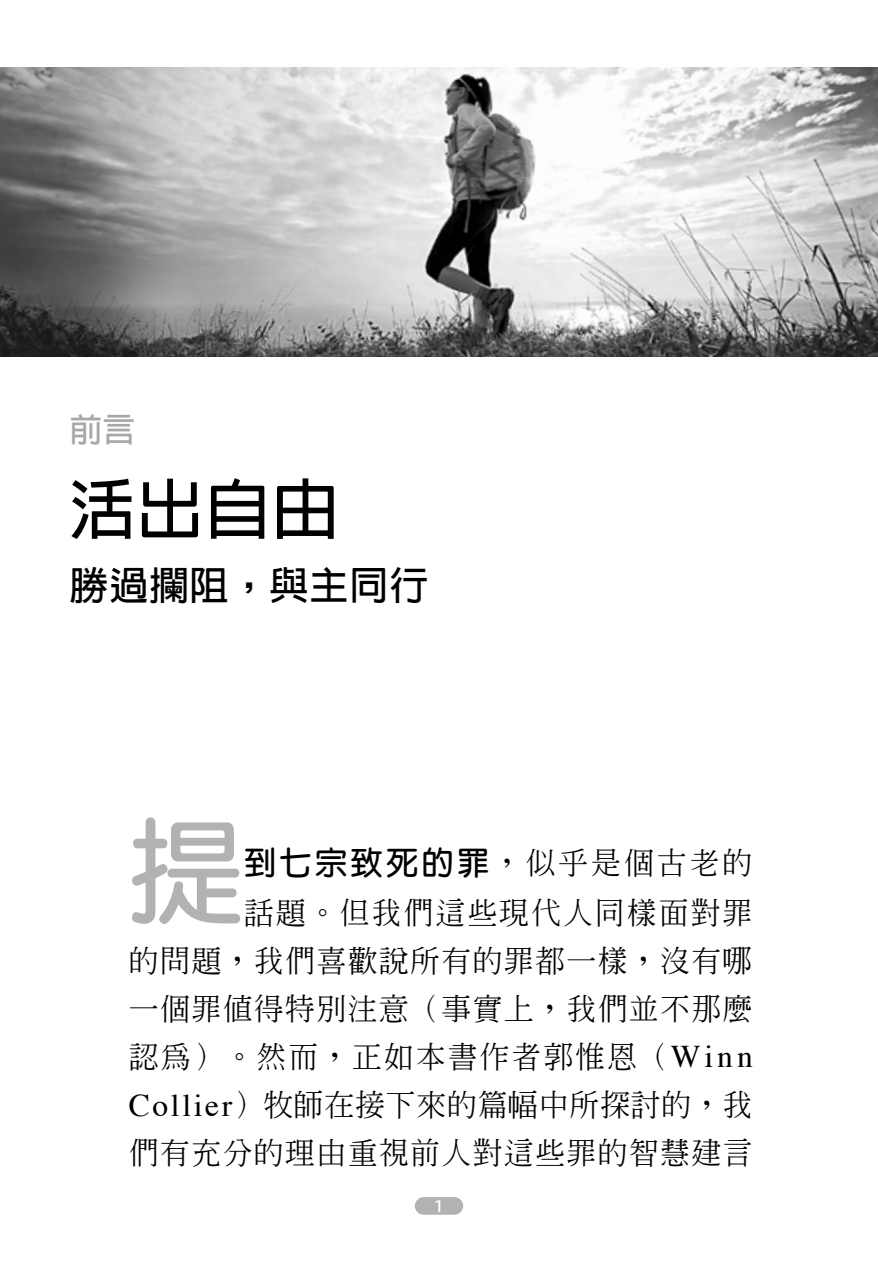
<style>
.page{position:relative;width:878px;height:1283px;background:#fff}
.page>*{position:absolute;margin:0;border:0;box-sizing:border-box;transform-origin:0 0}
.t1{font:700 114.9px "AR Yuan B5";color:#b3b2b2}
.t2{font:700 66px "AR Hei B5 HK";color:#000}
.t3{font:700 39px "AR Hei B5 HK";letter-spacing:.025em;color:#000}
.t4{font:700 33px "AR Hei B5 HK";color:#a8a8a7}
.t5{font:500 30px/48.3px "Inn Ming";letter-spacing:.04em;color:#000;text-align:right}
.t6{font:18px "Myriad Pro";color:#fff;scale:1.25 1}
.s1{font-family:"AR Yuan B5";font-weight:700;font-size:32.4px}
.s2{font-family:"Times";font-weight:400;font-size:31.5px}
</style>
<div class="page">
<div style="left:415px;top:1197px;width:48px;height:17px;background:#b3b2b2;border-radius:9px"></div>
<img style="left:0;top:68px;width:878px;height:288px">
<p class="t4" style="left:69px;top:413px;width:67px">前言</p>
<h2 class="t2" style="left:69px;top:476px;width:270px">活出自由</h2>
<h3 class="t3" style="left:69px;top:565px;width:360px">勝過攔阻，與主同行</h3>
<h1 class="t1" style="left:129px;top:815px;width:116px">提</h1>
<p class="t5" style="left:129px;top:838px;width:625px"><span class="s1">到七宗致死的罪</span>，似乎是個古老的<br>話題。但我們這些現代人同樣面對罪<br>的問題，我們喜歡說所有的罪都一樣，沒有哪一個罪值得特別注意（事實上，我們並不那麼認為）。然而，正如本書作者郭惟恩（<span class="s2">Winn<br>Collier</span>）牧師在接下來的篇幅中所探討的，我們有充分的理由重視前人對這些罪的智慧建言</p>
<p class="t6" style="left:433px;top:1194px;width:11px">1</p>
</div>
